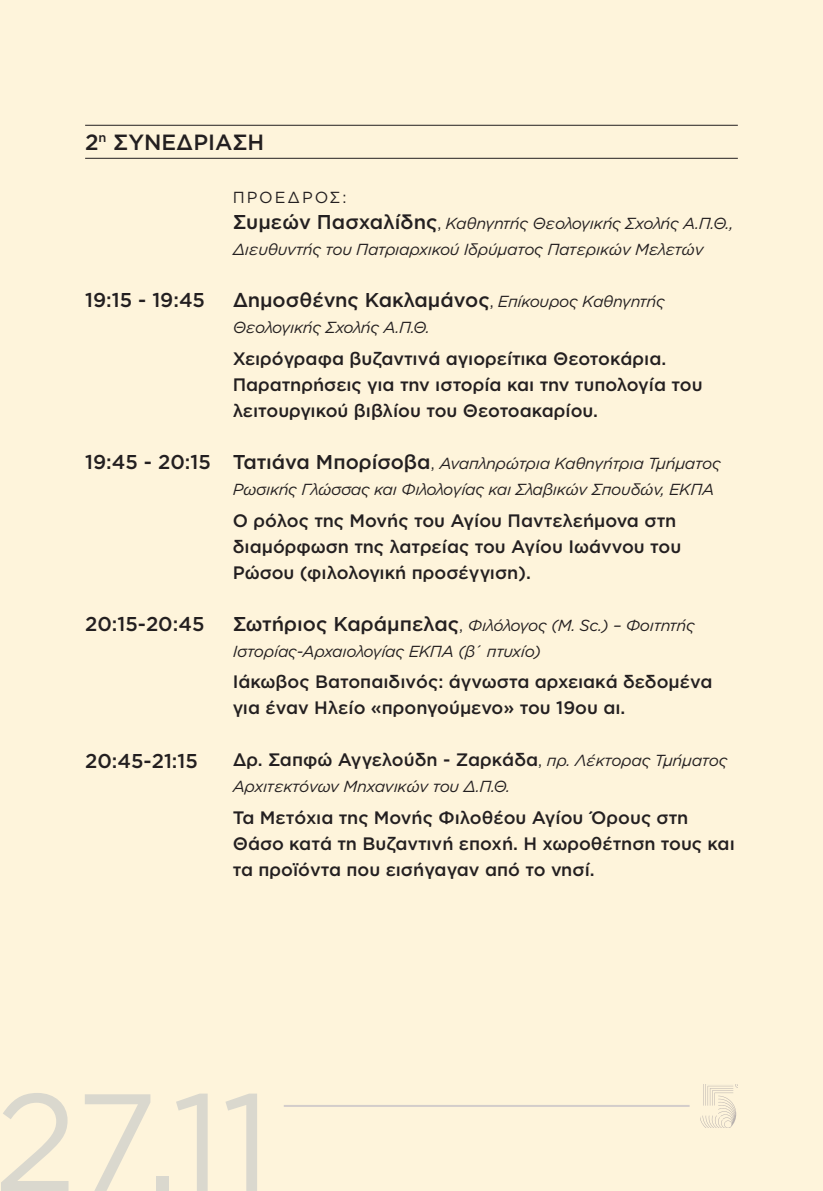
<style>
.page{position:relative;width:823px;height:1191px;background:#fff}
.page>*{position:absolute;margin:0;border:0;box-sizing:border-box;transform-origin:0 0}
.t1{font:138px "Gotham Greek";color:#dad8ce}
.t2{font:500 22px "Gotham Greek";color:#231f20}
.t3{font:500 20px "Gotham Greek";color:#231f20}
.t4{font:500 18px/26px "Gotham Greek";color:#231f20}
.t5{font:italic 16px/26px "Gotham Greek";letter-spacing:-.02em;color:#231f20}
.s1{font-style:normal}
.s2{font-weight:500;font-style:normal;font-size:20px}
.s3{font-weight:400;font-size:16px}
.s4{font-weight:400;font-style:italic;font-size:16px}
</style>
<div class="page">
<div style="left:0;top:0;width:822px;height:1191px;background:#fef4db"></div>
<hr style="left:85px;top:125px;width:652px;height:1px;background:#231f20">
<hr style="left:85px;top:158px;width:652px;height:1px;background:#231f20">
<svg style="left:700px;top:1084px;width:37px;height:43px"></svg>
<hr style="left:283px;top:1105px;width:406px;height:2px;background:#d3cdcb">
<p class="t2" style="left:85px;top:129px;width:181px">2<sup>η</sup> ΣΥΝΕΔΡΙΑΣΗ</p>
<p class="t3" style="left:85px;top:289px;width:121px">19:15 - 19:45</p>
<p class="t3" style="left:85px;top:450px;width:127px">19:45 - 20:15</p>
<p class="t3" style="left:85px;top:612px;width:121px">20:15-20:45</p>
<p class="t3" style="left:85px;top:749px;width:114px">20:45-21:15</p>
<p class="t5" style="left:232px;top:184px;width:502px"><span class="s1">ΠΡΟΕΔΡΟΣ:<br></span><span class="s2">Συμεών Πασχαλίδης</span><span class="s1">,</span> Καθηγητής Θεολογικής Σχολής Α.Π.Θ.,<br>Διευθυντής του Πατριαρχικού Ιδρύματος Πατερικών Μελετών</p>
<p class="t3" style="left:232px;top:289px;width:433px">Δημοσθένης Κακλαμάνος<span class="s3">,</span> <span class="s4">Επίκουρος Καθηγητής</span></p>
<p class="t5" style="left:232px;top:314px;width:198px">Θεολογικής Σχολής Α.Π.Θ.</p>
<p class="t4" style="left:232px;top:345px;width:471px">Χειρόγραφα βυζαντινά αγιορείτικα Θεοτοκάρια.<br>Παρατηρήσεις για την ιστορία και την τυπολογία του λειτουργικού βιβλίου του Θεοτοακαρίου.</p>
<p class="t5" style="left:232px;top:450px;width:489px"><span class="s2">Τατιάνα Μπορίσοβα</span><span class="s1">,</span> Αναπληρώτρια Καθηγήτρια Τμήματος<br>Ρωσικής Γλώσσας και Φιλολογίας και Σλαβικών Σπουδών, ΕΚΠΑ</p>
<p class="t4" style="left:232px;top:507px;width:450px">Ο ρόλος της Μονής του Αγίου Παντελεήμονα στη διαμόρφωση της λατρείας του Αγίου Ιωάννου του<br>Ρώσου (φιλολογική προσέγγιση).</p>
<p class="t5" style="left:232px;top:612px;width:463px"><span class="s2">Σωτήριος Καράμπελας</span><span class="s1">,</span> Φιλόλογος (M. Sc.) – Φοιτητής<br>Ιστορίας-Aρχαιολογίας ΕΚΠΑ (β΄ πτυχίο)</p>
<p class="t4" style="left:232px;top:668px;width:481px">Ιάκωβος Βατοπαιδινός: άγνωστα αρχειακά δεδομένα για έναν Ηλείο «προηγούμενο» του 19ου αι.</p>
<p class="t4" style="left:232px;top:746px;width:496px">Δρ. Σαπφώ Αγγελούδη - Ζαρκάδα<span class="s3">,</span> <span class="s4">πρ. Λέκτορας Τμήματος</span></p>
<p class="t5" style="left:232px;top:773px;width:279px">Αρχιτεκτόνων Μηχανικών του Δ.Π.Θ.</p>
<p class="t4" style="left:232px;top:804px;width:503px">Τα Μετόχια της Μονής Φιλοθέου Αγίου Όρους στη<br>Θάσο κατά τη Βυζαντινή εποχή. Η χωροθέτηση τους και τα προϊόντα που εισήγαγαν από το νησί.</p>
<h1 class="t1" style="left:-6px;top:1065px;width:278px">27.11</h1>
</div>
